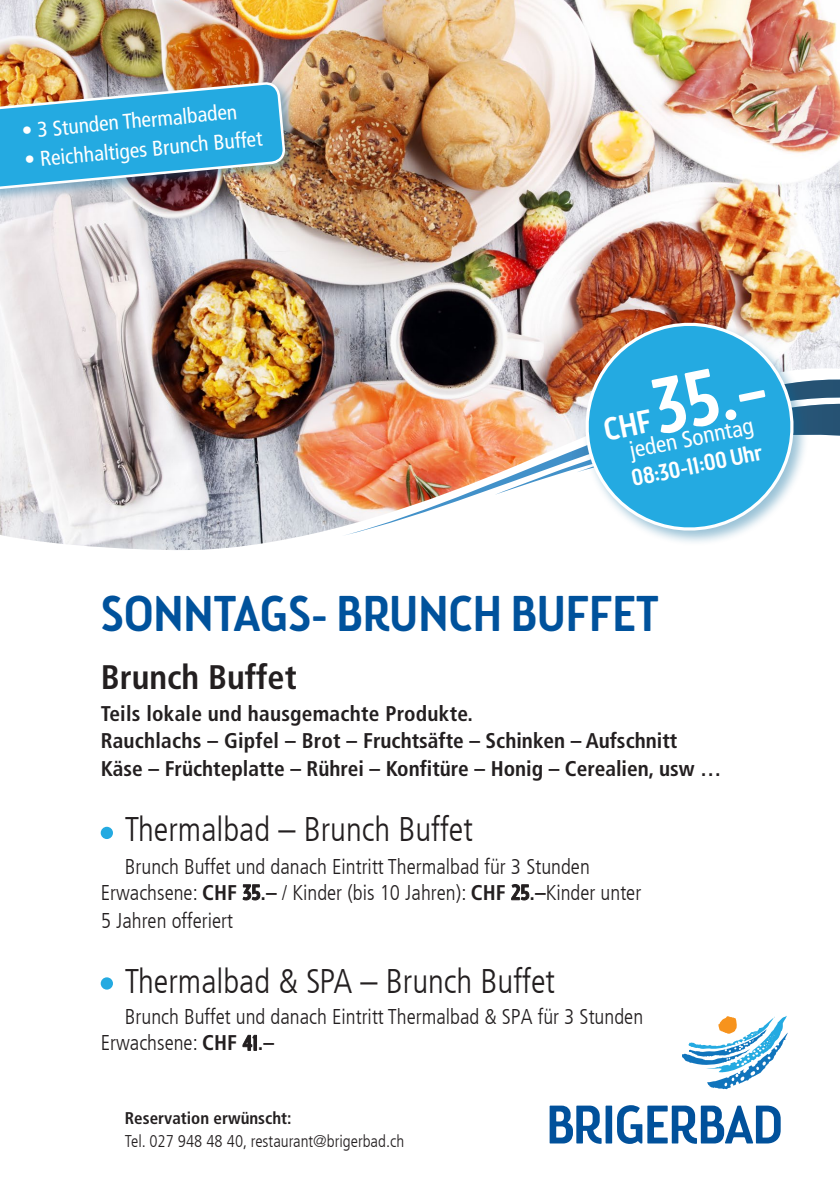
<style>
.page{position:relative;width:840px;height:1191px;background:#fff}
.page>*{position:absolute;margin:0;border:0;box-sizing:border-box;transform-origin:0 0}
.t1{font:500 77.8px "Brooklyn Samuels Four";color:#fff}
.t2{font:500 49.8px "Brooklyn Samuels Four";letter-spacing:.01em;color:#00529c}
.t3{font:300 condensed 34px "Frutiger LT";color:#231f20}
.t4{font:700 condensed 34px "Frutiger";color:#231f20}
.t5{font:500 23px "Brooklyn Samuels Four";color:#fff}
.t6{font:condensed 23px "Frutiger";color:#fff}
.t7{font:300 condensed 21.2px/27px "Frutiger LT";color:#231f20}
.t8{font:700 condensed 21.2px/27.6px "Frutiger";color:#231f20}
.t9{font:condensed 21.2px "Frutiger";color:#fff}
.t10{font:300 condensed 17px "Frutiger LT";color:#231f20}
.t11{font:700 condensed 17px "Frutiger";color:#231f20}
.s1{font-family:"Frutiger";font-weight:700}
.s2{font-family:"Brooklyn Samuels Four";font-weight:500;font-stretch:normal}
</style>
<div class="page">
<img style="left:0;top:0;width:839px;height:550px">
<img style="left:341px;top:355px;width:498px;height:22px">
<img style="left:341px;top:377px;width:498px;height:159px">
<div style="left:581px;top:319px;width:228px;height:228px;background:#069;opacity:.4"></div>
<img style="left:577px;top:315px;width:223px;height:223px">
<div style="left:0;top:79px;width:298px;height:127px;background:#069;opacity:.4"></div>
<img style="left:0;top:40px;width:285px;height:196px">
<div style="left:101px;top:826px;width:12px;height:13px;background:#24aae1;border-radius:50%"></div>
<div style="left:101px;top:977px;width:12px;height:12px;background:#24aae1;border-radius:50%"></div>
<svg style="left:549px;top:1105px;width:52px;height:38px"></svg>
<div style="left:605px;top:1105px;width:6px;height:38px;background:#01519b"></div>
<svg style="left:617px;top:1105px;width:163px;height:38px"></svg>
<svg style="left:682px;top:1015px;width:105px;height:74px"></svg>
<svg style="left:494px;top:381px;width:345px;height:114px"></svg>
<p class="t9" style="left:21px;top:118px;width:218px;rotate:-5deg">• 3 Stunden Thermalbaden</p>
<p class="t9" style="left:23px;top:147px;width:240px;rotate:-5deg">• Reichhaltiges Brunch Buffet</p>
<h1 class="t1" style="left:643px;top:365px;width:116px;rotate:-12deg">35.–</h1>
<p class="t6" style="left:626px;top:438px;width:127px;rotate:-12deg">jeden Sonntag</p>
<p class="t5" style="left:629px;top:466px;width:134px;rotate:-12deg">08:30-11:00 Uhr</p>
<h2 class="t2" style="left:101px;top:585px;width:559px">SONNTAGS- BRUNCH BUFFET</h2>
<h3 class="t4" style="left:101px;top:657px;width:197px">Brunch Buffet</h3>
<p class="t8" style="left:101px;top:699px;width:622px">Teils lokale und hausgemachte Produkte.<br>Rauchlachs – Gipfel – Brot – Fruchtsäfte – Schinken – Aufschnitt<br>Käse – Früchteplatte – Rührei – Konfitüre – Honig – Cerealien, usw …</p>
<h3 class="t3" style="left:125px;top:810px;width:349px">Thermalbad – Brunch Buffet</h3>
<p class="t7" style="left:101px;top:853px;width:541px;text-indent:24px">Brunch Buffet und danach Eintritt Thermalbad für 3 Stunden<br>Erwachsene: <span class="s1">CHF</span> <span class="s2">35</span><span class="s1">.–</span> / Kinder (bis 10 Jahren): <span class="s1">CHF</span> <span class="s2">25</span><span class="s1">.–</span>Kinder unter<br>5 Jahren offeriert</p>
<h3 class="t3" style="left:125px;top:961px;width:431px">Thermalbad &amp; SPA – Brunch Buffet</h3>
<p class="t7" style="left:101px;top:1003px;width:543px;text-indent:24px">Brunch Buffet und danach Eintritt Thermalbad &amp; SPA für 3 Stunden<br>Erwachsene: <span class="s1">CHF</span> <span class="s2">41</span><span class="s1">.–</span></p>
<p class="t11" style="left:125px;top:1107px;width:168px">Reservation erwünscht:</p>
<p class="t10" style="left:125px;top:1131px;width:281px">Tel. 027 948 48 40, restaurant@brigerbad.ch</p>
</div>
